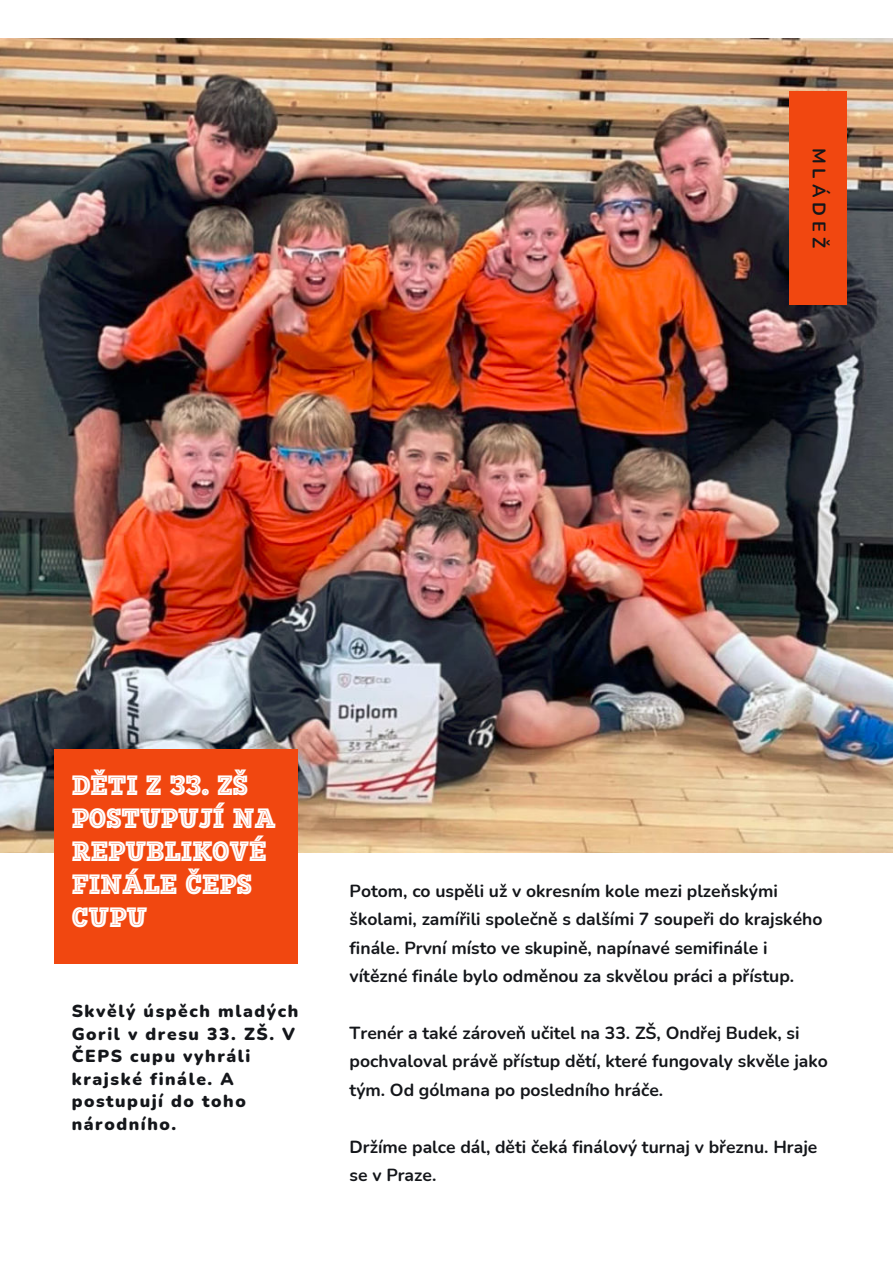
<style>
.page{position:relative;width:893px;height:1264px;background:#fff}
.page>*{position:absolute;margin:0;border:0;box-sizing:border-box;transform-origin:0 0}
.t1{font:27.45px/33.2px "Motel Slab Premium B";color:#fff}
.t2{font:700 18.15px "Nunito";letter-spacing:.28em;color:#14161a}
.t3{font:700 17.55px/28.3px "Nunito";color:#14161a}
.t4{font:900 17.4px/22.5px "Nunito";letter-spacing:.09em;color:#14161a}
</style>
<div class="page">
<img style="left:0;top:39px;width:892px;height:813px">
<div style="left:54px;top:750px;width:244px;height:213px;background:#f14710"></div>
<div style="left:789px;top:91px;width:57px;height:214px;background:#f14710"></div>
<p class="t2" style="left:831px;top:148px;width:102px;rotate:90deg">MLÁDEŽ</p>
<h1 class="t1" style="left:72px;top:768px;width:205px">DĚTI Z 33. ZŠ<br>POSTUPUJÍ NA<br>REPUBLIKOVÉ<br>FINÁLE ČEPS<br>CUPU</h1>
<p class="t4" style="left:72px;top:999px;width:228px">Skvělý úspěch mladých<br>Goril v dresu 33. ZŠ. V<br>ČEPS cupu vyhráli krajské finále. A postupují do toho národního.</p>
<p class="t3" style="left:349px;top:875px;width:474px">Potom, co uspěli už v okresním kole mezi plzeňskými školami, zamířili společně s dalšími 7 soupeři do krajského finále. První místo ve skupině, napínavé semifinále i vítězné finále bylo odměnou za skvělou práci a přístup.</p>
<p class="t3" style="left:349px;top:1017px;width:480px">Trenér a také zároveň učitel na 33. ZŠ, Ondřej Budek, si pochvaloval právě přístup dětí, které fungovaly skvěle jako tým. Od gólmana po posledního hráče.</p>
<p class="t3" style="left:349px;top:1131px;width:469px">Držíme palce dál, děti čeká finálový turnaj v březnu. Hraje se v Praze.</p>
</div>
